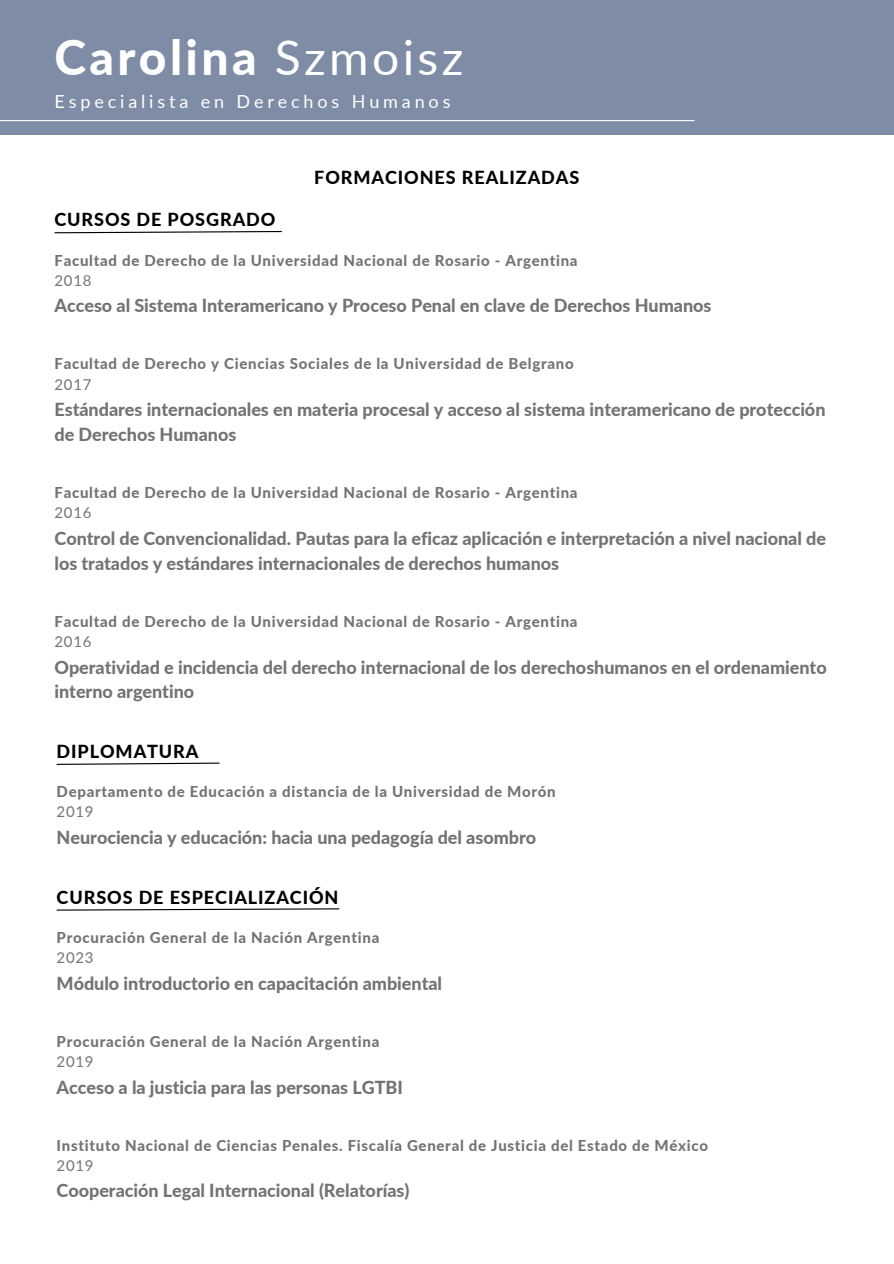
<style>
.page{position:relative;width:894px;height:1264px;background:#fff}
.page>*{position:absolute;margin:0;border:0;box-sizing:border-box;transform-origin:0 0}
.t1{font:800 48px "Lato";letter-spacing:.07em;color:#fff}
.t2{font:800 18px/24.8px "Lato";letter-spacing:-.005em;color:#737373}
.t3{font:800 18px "Lato";letter-spacing:.05em;color:#000}
.t4{font:18px "Lato";letter-spacing:.215em;color:#fff}
.t5{font:800 15px "Lato";letter-spacing:.045em;color:#737373}
.t6{font:15px "Lato";letter-spacing:.045em;color:#737373}
.s1{font-weight:400}
</style>
<div class="page">
<div style="left:0;top:0;width:893px;height:134px;background:#7f8ca6"></div>
<hr style="left:0;top:120px;width:694px;height:1px;background:#fff">
<svg style="left:54px;top:231px;width:228px;height:3px"></svg>
<svg style="left:56px;top:762px;width:164px;height:3px"></svg>
<svg style="left:56px;top:908px;width:284px;height:3px"></svg>
<h1 class="t1" style="left:54px;top:28px;width:410px">Carolina <span class="s1">Szmoisz</span></h1>
<h4 class="t4" style="left:54px;top:90px;width:397px">Especialista en Derechos Humanos</h4>
<h3 class="t3" style="left:54px;top:208px;width:222px">CURSOS DE POSGRADO</h3>
<h2 class="t3" style="left:314px;top:167px;width:266px">FORMACIONES REALIZADAS</h2>
<h5 class="t5" style="left:54px;top:251px;width:524px">Facultad de Derecho de la Universidad Nacional de Rosario - Argentina</h5>
<p class="t6" style="left:54px;top:271px;width:38px">2018</p>
<h2 class="t2" style="left:54px;top:293px;width:658px">Acceso al Sistema Interamericano y Proceso Penal en clave de Derechos Humanos</h2>
<p class="t5" style="left:54px;top:354px;width:520px">Facultad de Derecho y Ciencias Sociales de la Universidad de Belgrano</p>
<h3 class="t6" style="left:54px;top:375px;width:38px">2017</h3>
<h5 class="t2" style="left:54px;top:397px;width:772px">Estándares internacionales en materia procesal y acceso al sistema interamericano de protección de Derechos Humanos</h5>
<p class="t5" style="left:54px;top:483px;width:524px">Facultad de Derecho de la Universidad Nacional de Rosario - Argentina</p>
<h3 class="t6" style="left:54px;top:503px;width:38px">2016</h3>
<h5 class="t2" style="left:54px;top:525px;width:772px">Control de Convencionalidad. Pautas para la eficaz aplicación e interpretación a nivel nacional de los tratados y estándares internacionales de derechos humanos</h5>
<p class="t5" style="left:54px;top:612px;width:524px">Facultad de Derecho de la Universidad Nacional de Rosario - Argentina</p>
<h3 class="t6" style="left:54px;top:632px;width:38px">2016</h3>
<h5 class="t2" style="left:54px;top:654px;width:773px">Operatividad e incidencia del derecho internacional de los derechoshumanos en el ordenamiento interno argentino</h5>
<h3 class="t3" style="left:57px;top:740px;width:143px">DIPLOMATURA</h3>
<h5 class="t5" style="left:57px;top:782px;width:500px">Departamento de Educación a distancia de la Universidad de Morón</h5>
<p class="t6" style="left:57px;top:802px;width:38px">2019</p>
<h2 class="t2" style="left:57px;top:824px;width:481px">Neurociencia y educación: hacia una pedagogía del asombro</h2>
<h3 class="t3" style="left:57px;top:885px;width:283px">CURSOS DE ESPECIALIZACIÓN</h3>
<h5 class="t5" style="left:57px;top:928px;width:324px">Procuración General de la Nación Argentina</h5>
<p class="t6" style="left:57px;top:948px;width:38px">2023</p>
<h2 class="t2" style="left:57px;top:970px;width:387px">Módulo introductorio en capacitación ambiental</h2>
<p class="t5" style="left:57px;top:1031px;width:324px">Procuración General de la Nación Argentina</p>
<h3 class="t6" style="left:57px;top:1052px;width:38px">2019</h3>
<h5 class="t2" style="left:57px;top:1074px;width:348px">Acceso a la justicia para las personas LGTBI</h5>
<p class="t5" style="left:57px;top:1135px;width:653px">Instituto Nacional de Ciencias Penales. Fiscalía General de Justicia del Estado de México</p>
<h3 class="t6" style="left:57px;top:1155px;width:38px">2019</h3>
<h5 class="t2" style="left:57px;top:1178px;width:354px">Cooperación Legal Internacional (Relatorías)</h5>
</div>
